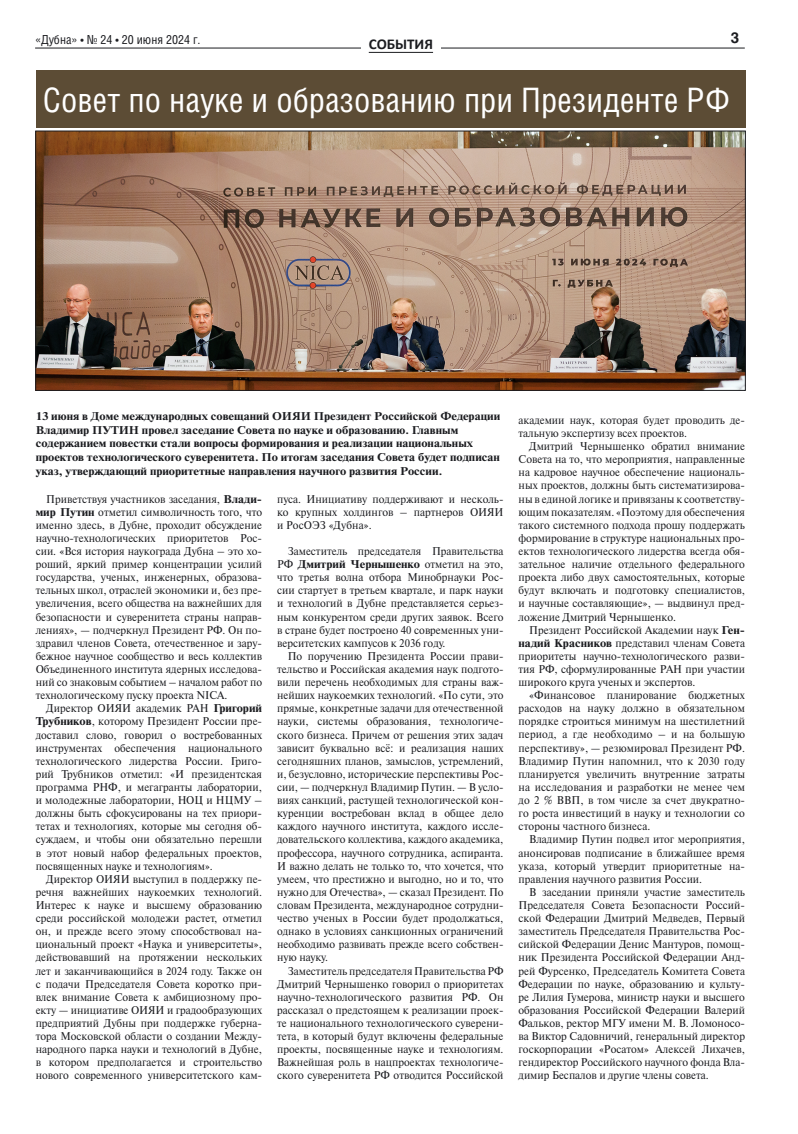
<style>
.page{position:relative;width:798px;height:1134px;background:#fff}
.page>*{position:absolute;margin:0;border:0;box-sizing:border-box;transform-origin:0 0}
.t1{font:33.75px "Helios Cond C";color:#fff}
.t2{font:700 15px "Calibri";color:#1b1c20}
.t3{font:700 15px "Helios C";color:#1b1c20}
.t4{font:12.5px "Helios Cond C";color:#1b1c20}
.t5{font:11.25px/13.1px "Newton C";color:#1b1c20;text-align:justify;scale:.95 1}
.t6{font:700 11.25px/13.8px "Newton C";color:#1b1c20;scale:1.1 1}
.s1{font-weight:700}
</style>
<div class="page">
<hr style="left:35px;top:48px;width:709px;height:1px;background:#1b1c20">
<div style="left:361px;top:36px;width:79px;height:15px;background:#fff"></div>
<hr style="left:368px;top:52px;width:65px;height:1px;background:#1b1c20">
<img style="left:38px;top:133px;width:705px;height:255px">
<div style="left:36px;top:131px;width:709px;height:259px;border:1px solid #1b1c20"></div>
<div style="left:36px;top:70px;width:708px;height:58px;background:#5c4c35"></div>
<p class="t4" style="left:35px;top:32px;width:167px">«Дубна» • № 24 • 20 июня 2024 г.</p>
<h2 class="t3" style="left:730px;top:29px;width:10px">3</h2>
<h2 class="t2" style="left:368px;top:33px;width:66px">СОБЫТИЯ</h2>
<h1 class="t1" style="left:43px;top:80px;width:688px">Совет по науке и образованию при Президенте РФ</h1>
<p class="t6" style="left:36px;top:409px;width:423px">13 июня в Доме международных совещаний ОИЯИ Президент Российской Федерации Владимир ПУТИН провел заседание Совета по науке и образованию. Главным содержанием повестки стали вопросы формирования и реализации национальных проектов технологического суверенитета. По итогам заседания Совета будет подписан указ, утверждающий приоритетные направления научного развития России.</p>
<p class="t5" style="left:36px;top:492px;width:240px;text-indent:11px">Приветствуя участников заседания, <span class="s1">Влади&shy;мир Путин</span> отметил символичность того, что именно здесь, в Дубне, проходит обсуждение научно-технологических приоритетов Рос&shy;сии. «Вся история наукограда Дубна – это хо&shy;роший, яркий пример концентрации усилий государства, ученых, инженерных, образова&shy;тельных школ, отраслей экономики и, без пре&shy;увеличения, всего общества на важнейших для безопасности и суверенитета страны направ&shy;лениях», — подчеркнул Президент РФ. Он по&shy;здравил членов Совета, отечественное и зару&shy;бежное научное сообщество и весь коллектив Объединенного института ядерных исследова&shy;ний со знаковым событием – началом работ по технологическому пуску проекта NICA.</p>
<p class="t5" style="left:36px;top:702px;width:240px;text-indent:11px">Директор ОИЯИ академик РАН <span class="s1">Григорий Трубников</span>, которому Президент России пре&shy;доставил слово, говорил о востребованных инструментах обеспечения национального технологического лидерства России. Григо&shy;рий Трубников отметил: «И президентская программа РНФ, и мегагранты лаборатории, и молодежные лаборатории, НОЦ и НЦМУ – должны быть сфокусированы на тех приори&shy;тетах и технологиях, которые мы сегодня об&shy;суждаем, и чтобы они обязательно перешли в этот новый набор федеральных проектов, посвященных науке и технологиям».</p>
<p class="t5" style="left:36px;top:872px;width:240px;text-indent:11px">Директор ОИЯИ выступил в поддержку пе&shy;речня важнейших наукоемких технологий.<br>Интерес к науке и высшему образованию среди российской молодежи растет, отметил он, и прежде всего этому способствовал на&shy;циональный проект «Наука и университеты», действовавший на протяжении нескольких лет и заканчивающийся в 2024 году. Также он с подачи Председателя Совета коротко при&shy;влек внимание Совета к амбициозному про&shy;екту — инициативе ОИЯИ и градообразующих предприятий Дубны при поддержке губерна&shy;тора Московской области о создании Между&shy;народного парка науки и технологий в Дубне, в котором предполагается и строительство нового современного университетского кам-</p>
<p class="t5" style="left:277px;top:492px;width:240px">пуса. Инициативу поддерживают и несколь&shy;ко крупных холдингов – партнеров ОИЯИ и РосОЭЗ «Дубна».</p>
<p class="t5" style="left:277px;top:545px;width:240px;text-indent:11px">Заместитель председателя Правительства РФ <span class="s1">Дмитрий Чернышенко</span> отметил на это, что третья волна отбора Минобрнауки Рос&shy;сии стартует в третьем квартале, и парк науки и технологий в Дубне представляется серьез&shy;ным конкурентом среди других заявок. Всего в стране будет построено 40 современных уни&shy;верситетских кампусов к 2036 году.</p>
<p class="t5" style="left:277px;top:649px;width:240px;text-indent:11px">По поручению Президента России прави&shy;тельство и Российская академия наук подгото&shy;вили перечень необходимых для страны важ&shy;нейших наукоемких технологий. «По сути, это прямые, конкретные задачи для отечественной науки, системы образования, технологиче&shy;ского бизнеса. Причем от решения этих задач зависит буквально всё: и реализация наших сегодняшних планов, замыслов, устремлений, и, безусловно, исторические перспективы Рос&shy;сии, — подчеркнул Владимир Путин. — В усло&shy;виях санкций, растущей технологической кон&shy;куренции востребован вклад в общее дело каждого научного института, каждого иссле&shy;довательского коллектива, каждого академика, профессора, научного сотрудника, аспиранта.<br>И важно делать не только то, что хочется, что умеем, что престижно и выгодно, но и то, что нужно для Отечества», — сказал Президент. По словам Президента, международное сотрудни&shy;чество ученых в России будет продолжаться, однако в условиях санкционных ограничений необходимо развивать прежде всего собствен&shy;ную науку.</p>
<p class="t5" style="left:277px;top:964px;width:240px;text-indent:11px">Заместитель председателя Правительства РФ Дмитрий Чернышенко говорил о приоритетах научно-технологического развития РФ. Он рассказал о предстоящем к реализации проек&shy;те национального технологического суверени&shy;тета, в который будут включены федеральные проекты, посвященные науке и технологиям.<br>Важнейшая роль в нацпроектах технологиче&shy;ского суверенитета РФ отводится Российской</p>
<p class="t5" style="left:518px;top:413px;width:240px">академии наук, которая будет проводить де&shy;тальную экспертизу всех проектов.</p>
<p class="t5" style="left:518px;top:440px;width:240px;text-indent:11px">Дмитрий Чернышенко обратил внимание Совета на то, что мероприятия, направленные на кадровое научное обеспечение националь&shy;ных проектов, должны быть систематизирова&shy;ны в единой логике и привязаны к соответству&shy;ющим показателям. «Поэтому для обеспечения такого системного подхода прошу поддержать формирование в структуре национальных про&shy;ектов технологического лидерства всегда обя&shy;зательное наличие отдельного федерального проекта либо двух самостоятельных, которые будут включать и подготовку специалистов, и научные составляющие», — выдвинул пред&shy;ложение Дмитрий Чернышенко.</p>
<p class="t5" style="left:518px;top:623px;width:240px;text-indent:11px">Президент Российской Академии наук <span class="s1">Ген&shy;надий Красников</span> представил членам Совета приоритеты научно-технологического разви&shy;тия РФ, сформулированные РАН при участии широкого круга ученых и экспертов.</p>
<p class="t5" style="left:518px;top:689px;width:240px;text-indent:11px">«Финансовое планирование бюджетных расходов на науку должно в обязательном порядке строиться минимум на шестилетний период, а где необходимо – и на большую перспективу», — резюмировал Президент РФ.<br>Владимир Путин напомнил, что к 2030 году планируется увеличить внутренние затраты на исследования и разработки не менее чем до 2 % ВВП, в том числе за счет двукратно&shy;го роста инвестиций в науку и технологии со стороны частного бизнеса.</p>
<p class="t5" style="left:518px;top:833px;width:240px;text-indent:11px">Владимир Путин подвел итог мероприятия, анонсировав подписание в ближайшее время указа, который утвердит приоритетные на&shy;правления научного развития России.</p>
<p class="t5" style="left:518px;top:885px;width:240px;text-indent:11px">В заседании приняли участие заместитель Председателя Совета Безопасности Россий&shy;ской Федерации Дмитрий Медведев, Первый заместитель Председателя Правительства Рос&shy;сийской Федерации Денис Мантуров, помощ&shy;ник Президента Российской Федерации Анд&shy;рей Фурсенко, Председатель Комитета Совета Федерации по науке, образованию и культу&shy;ре Лилия Гумерова, министр науки и высшего образования Российской Федерации Валерий Фальков, ректор МГУ имени М. В. Ломоносо&shy;ва Виктор Садовничий, генеральный директор госкорпорации «Росатом» Алексей Лихачев, гендиректор Российского научного фонда Вла&shy;димир Беспалов и другие члены совета.</p>
</div>
